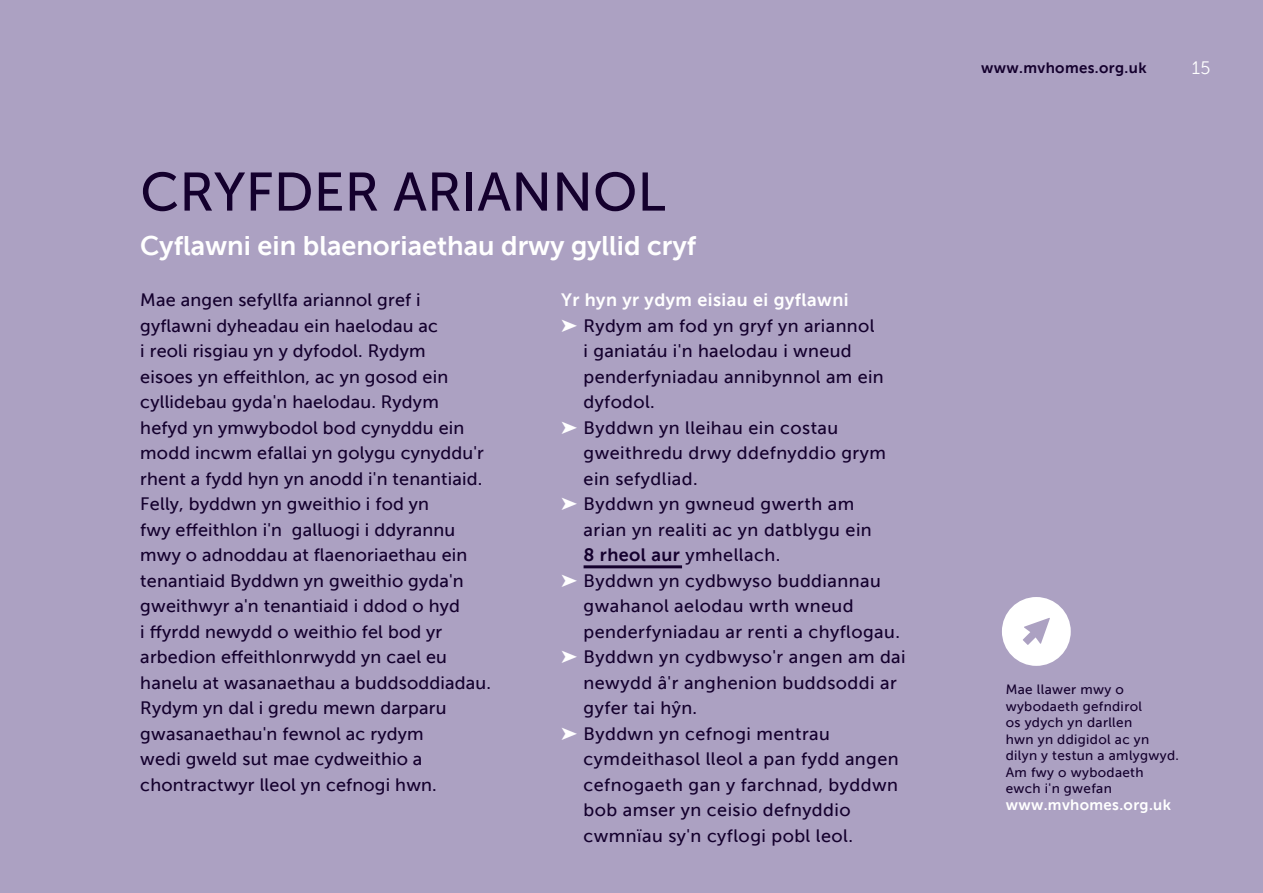
<style>
.page{position:relative;width:1263px;height:893px;background:#aca1c2}
.page>*{position:absolute;margin:0;border:0;box-sizing:border-box;transform-origin:0 0}
.t1{font:54px "Museo Sans 500";color:#14002d}
.t2{font:27px "Museo Sans 700";color:#fff}
.t3{font:18px/25.5px "Museo Sans 500";letter-spacing:.01em;color:#14002d}
.t4{font:18px "Museo Sans 700";letter-spacing:.025em;color:#fff}
.t5{font:18px "Museo Sans 300";color:#fff}
.t6{font:15px "Museo Sans 700";letter-spacing:.025em;color:#fff}
.t7{font:15px "Museo Sans 700";letter-spacing:.025em;color:#14002d}
.t8{font:13.5px/16.5px "Museo Sans 500";letter-spacing:.025em;color:#14002d}
.s1{color:#fff}
.s2{font-family:"Museo Sans 700"}
</style>
<div class="page">
<hr style="left:584px;top:565px;width:98px;height:3px;background:#14002d">
<svg style="left:1002px;top:597px;width:69px;height:69px"></svg>
<h1 class="t1" style="left:140px;top:162px;width:527px">CRYFDER ARIANNOL</h1>
<h2 class="t2" style="left:140px;top:231px;width:557px">Cyflawni ein blaenoriaethau drwy gyllid cryf</h2>
<p class="t3" style="left:140px;top:287px;width:352px">Mae angen sefyllfa ariannol gref i gyflawni dyheadau ein haelodau ac<br>i reoli risgiau yn y dyfodol. Rydym<br>eisoes yn effeithlon, ac yn gosod ein cyllidebau gyda'n haelodau. Rydym<br>hefyd yn ymwybodol bod cynyddu ein modd incwm efallai yn golygu cynyddu'r rhent a fydd hyn yn anodd i'n tenantiaid.<br>Felly, byddwn yn gweithio i fod yn<br>fwy effeithlon i'n galluogi i ddyrannu mwy o adnoddau at flaenoriaethau ein tenantiaid Byddwn yn gweithio gyda'n gweithwyr a'n tenantiaid i ddod o hyd<br>i ffyrdd newydd o weithio fel bod yr arbedion effeithlonrwydd yn cael eu hanelu at wasanaethau a buddsoddiadau.<br>Rydym yn dal i gredu mewn darparu gwasanaethau'n fewnol ac rydym<br>wedi gweld sut mae cydweithio a chontractwyr lleol yn cefnogi hwn.</p>
<p class="t4" style="left:561px;top:290px;width:289px">Yr hyn yr ydym eisiau ei gyflawni</p>
<p class="t3" style="left:561px;top:313px;width:315px"><span class="s1">➤</span> Rydym am fod yn gryf yn ariannol</p>
<p class="t3" style="left:584px;top:338px;width:270px">i ganiatáu i'n haelodau i wneud</p>
<p class="t3" style="left:584px;top:364px;width:302px">penderfyniadau annibynnol am ein</p>
<p class="t3" style="left:584px;top:389px;width:73px">dyfodol.</p>
<p class="t3" style="left:561px;top:415px;width:278px"><span class="s1">➤</span> Byddwn yn lleihau ein costau</p>
<p class="t3" style="left:584px;top:440px;width:304px">gweithredu drwy ddefnyddio grym</p>
<p class="t3" style="left:584px;top:466px;width:116px">ein sefydliad.</p>
<p class="t3" style="left:561px;top:491px;width:294px"><span class="s1">➤</span> Byddwn yn gwneud gwerth am</p>
<p class="t3" style="left:584px;top:517px;width:290px">arian yn realiti ac yn datblygu ein</p>
<p class="t3" style="left:584px;top:542px;width:198px"><span class="s2">8 rheol aur</span> ymhellach.</p>
<p class="t3" style="left:561px;top:568px;width:321px"><span class="s1">➤</span> Byddwn yn cydbwyso buddiannau</p>
<p class="t3" style="left:584px;top:593px;width:271px">gwahanol aelodau wrth wneud</p>
<p class="t3" style="left:584px;top:619px;width:318px">penderfyniadau ar renti a chyflogau.</p>
<p class="t3" style="left:561px;top:644px;width:346px"><span class="s1">➤</span> Byddwn yn cydbwyso'r angen am dai</p>
<p class="t3" style="left:584px;top:670px;width:315px">newydd â'r anghenion buddsoddi ar</p>
<p class="t3" style="left:584px;top:695px;width:115px">gyfer tai hŷn.</p>
<p class="t3" style="left:561px;top:721px;width:270px"><span class="s1">➤</span> Byddwn yn cefnogi mentrau</p>
<p class="t3" style="left:584px;top:746px;width:317px">cymdeithasol lleol a pan fydd angen</p>
<p class="t3" style="left:584px;top:772px;width:316px">cefnogaeth gan y farchnad, byddwn</p>
<p class="t3" style="left:584px;top:797px;width:269px">bob amser yn ceisio defnyddio</p>
<p class="t3" style="left:584px;top:823px;width:271px">cwmnïau sy'n cyflogi pobl leol.</p>
<p class="t7" style="left:981px;top:59px;width:167px">www.mvhomes.org.uk</p>
<p class="t5" style="left:1192px;top:59px;width:20px">15</p>
<p class="t8" style="left:1006px;top:681px;width:175px">Mae llawer mwy o wybodaeth gefndirol<br>os ydych yn darllen<br>hwn yn ddigidol ac yn dilyn y testun a amlygwyd.<br>Am fwy o wybodaeth ewch i'n gwefan</p>
<p class="t6" style="left:1006px;top:796px;width:167px">www.mvhomes.org.uk</p>
</div>
